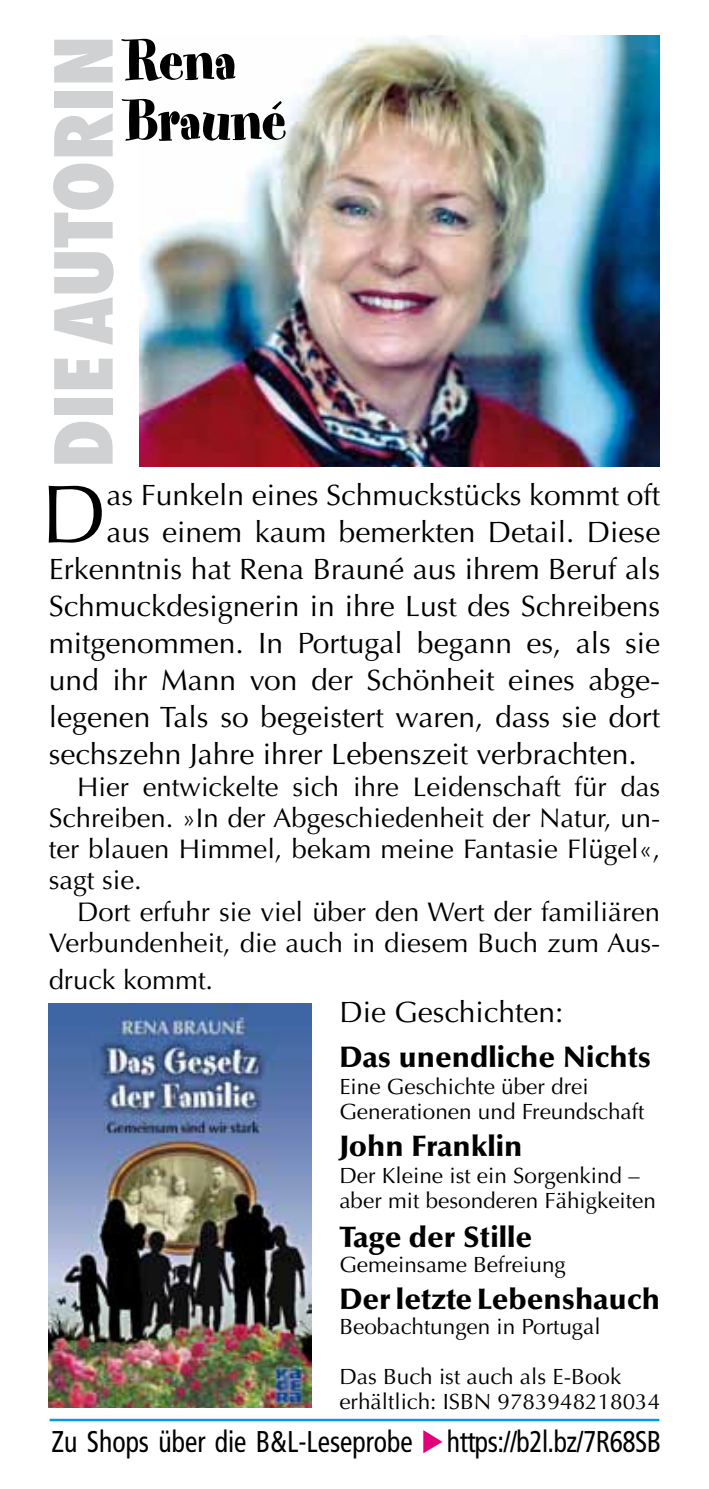
<style>
.page{position:relative;width:709px;height:1489px;background:#fff}
.page>*{position:absolute;margin:0;border:0;box-sizing:border-box;transform-origin:0 0}
.t1{font:82.25px "Optima";color:#000}
.t2{font:800 condensed 77.5px "Futura";color:#d0d1d2;scale:1.04 1}
.t3{font:65px/60px "Spumoni LP";color:#000}
.t4{font:condensed 30px "Frutiger";color:#000;scale:.92 1}
.t5{font:29.5px "Optima";color:#000}
.t6{font:900 29.5px "Optima";color:#000}
.t7{font:27px/31.2px "Optima";color:#000;text-align:justify}
.t8{font:22px/25px "Optima";color:#000}
.s1{font-family:"European Pi Three";font-stretch:normal;color:#e2007a}
</style>
<div class="page">
<img style="left:139px;top:35px;width:520px;height:431px">
<img style="left:49px;top:1003px;width:263px;height:404px">
<hr style="left:50px;top:1418px;width:609px;height:3px;background:#009ee0">
<h3 class="t3" style="left:125px;top:35px;width:163px">Rena<br>Brauné</h3>
<h2 class="t2" style="left:31px;top:468px;width:417px;rotate:-90deg">DIEAUTORIN</h2>
<h1 class="t1" style="left:41px;top:466px;width:67px">D</h1>
<p class="t5" style="left:106px;top:478px;width:555px">as Funkeln eines Schmuckstücks kommt oft</p>
<p class="t5" style="left:106px;top:515px;width:555px">aus einem kaum bemerkten Detail. Diese</p>
<p class="t5" style="left:49px;top:552px;width:613px">Erkenntnis hat Rena Brauné aus ihrem Beruf als</p>
<p class="t5" style="left:49px;top:589px;width:613px">Schmuckdesignerin in ihre Lust des Schreibens</p>
<p class="t5" style="left:49px;top:626px;width:613px">mitgenommen. In Portugal begann es, als sie</p>
<p class="t5" style="left:49px;top:663px;width:613px">und ihr Mann von der Schönheit eines abge-</p>
<p class="t5" style="left:49px;top:700px;width:613px">legenen Tals so begeistert waren, dass sie dort</p>
<p class="t5" style="left:49px;top:737px;width:590px">sechszehn Jahre ihrer Lebenszeit verbrachten.</p>
<p class="t7" style="left:49px;top:771px;width:613px;text-indent:28px">Hier entwickelte sich ihre Leidenschaft für das Schreiben. »In der Abgeschiedenheit der Natur, un&shy;ter blauen Himmel, bekam meine Fantasie Flügel«, sagt sie.</p>
<p class="t7" style="left:49px;top:896px;width:613px;text-align:right">Dort erfuhr sie viel über den Wert der familiären<br>Verbundenheit, die auch in diesem Buch zum Aus-</p>
<p class="t7" style="left:49px;top:964px;width:166px">druck kommt.</p>
<p class="t5" style="left:339px;top:994px;width:226px">Die Geschichten:</p>
<p class="t6" style="left:339px;top:1039px;width:313px">Das unendliche Nichts</p>
<p class="t8" style="left:339px;top:1073px;width:306px">Eine Geschichte über drei<br>Generationen und Freundschaft</p>
<p class="t6" style="left:339px;top:1128px;width:185px">John Franklin</p>
<p class="t8" style="left:339px;top:1163px;width:318px">Der Kleine ist ein Sorgenkind – aber mit besonderen Fähigkeiten</p>
<p class="t6" style="left:339px;top:1219px;width:194px">Tage der Stille</p>
<p class="t8" style="left:339px;top:1252px;width:228px">Gemeinsame Befreiung</p>
<p class="t6" style="left:339px;top:1281px;width:322px">Der letzte Lebenshauch</p>
<p class="t8" style="left:339px;top:1314px;width:263px">Beobachtungen in Portugal</p>
<p class="t8" style="left:339px;top:1364px;width:322px">Das Buch ist auch als E-Book erhältlich: ISBN 9783948218034</p>
<p class="t4" style="left:51px;top:1424px;width:664px">Zu Shops über die B&amp;L-Leseprobe <span class="s1">E</span> https://b2l.bz/7R68SB</p>
</div>
